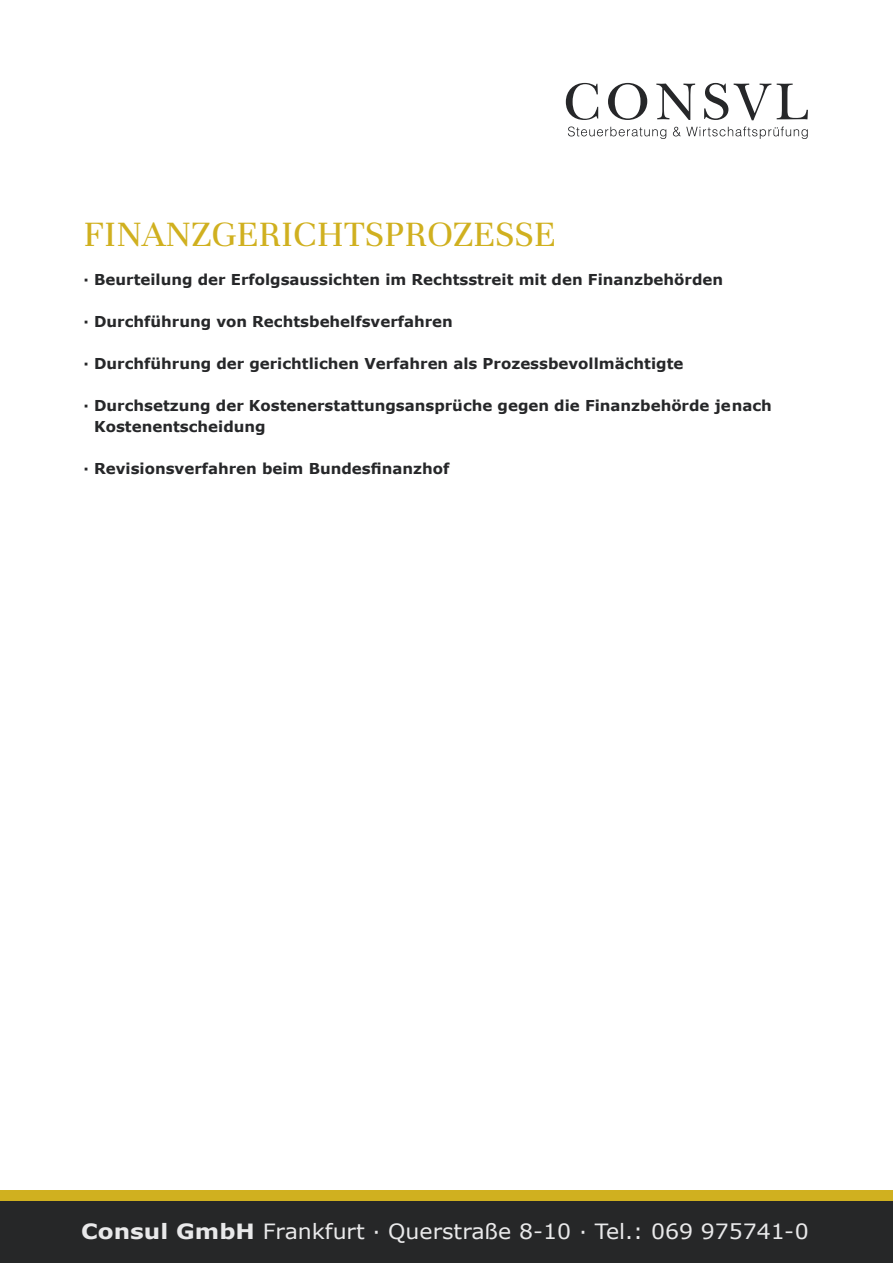
<style>
.page{position:relative;width:893px;height:1263px;background:#fff}
.page>*{position:absolute;margin:0;border:0;box-sizing:border-box;transform-origin:0 0}
.t1{font:39px "Unna";color:#d0b01f}
.t2{font:21px "Verdana";color:#e9e9ea;scale:1.05 1}
.t3{font:700 15px/21px "Verdana";color:#262729}
.s1{font-weight:700}
</style>
<div class="page">
<div style="left:0;top:1195px;width:893px;height:68px;background:#262728"></div>
<div style="left:0;top:1189px;width:893px;height:11px;background:#d0b01f"></div>
<svg style="left:566px;top:83px;width:32px;height:37px"></svg>
<svg style="left:608px;top:83px;width:39px;height:37px"></svg>
<svg style="left:656px;top:84px;width:39px;height:36px"></svg>
<svg style="left:704px;top:83px;width:24px;height:37px"></svg>
<svg style="left:734px;top:84px;width:37px;height:36px"></svg>
<svg style="left:777px;top:84px;width:31px;height:35px"></svg>
<svg style="left:568px;top:126px;width:98px;height:13px"></svg>
<svg style="left:673px;top:127px;width:135px;height:12px"></svg>
<h1 class="t1" style="left:84px;top:213px;width:473px">FINANZGERICHTSPROZESSE</h1>
<p class="t3" style="left:84px;top:269px;width:641px">· Beurteilung der Erfolgsaussichten im Rechtsstreit mit den Finanzbehörden</p>
<p class="t3" style="left:84px;top:311px;width:371px">· Durchführung von Rechtsbehelfsverfahren</p>
<p class="t3" style="left:84px;top:353px;width:601px">· Durchführung der gerichtlichen Verfahren als Prozessbevollmächtigte</p>
<p class="t3" style="left:94px;top:395px;width:679px;text-indent:-11px">· Durchsetzung der Kostenerstattungsansprüche gegen die Finanzbehörde jenach<br>Kostenentscheidung</p>
<p class="t3" style="left:84px;top:458px;width:367px">· Revisionsverfahren beim Bundesfinanzhof</p>
<h2 class="t2" style="left:81px;top:1218px;width:695px"><span class="s1">Consul GmbH</span> Frankfurt · Querstraße 8-10 · Tel.: 069 975741-0</h2>
</div>
